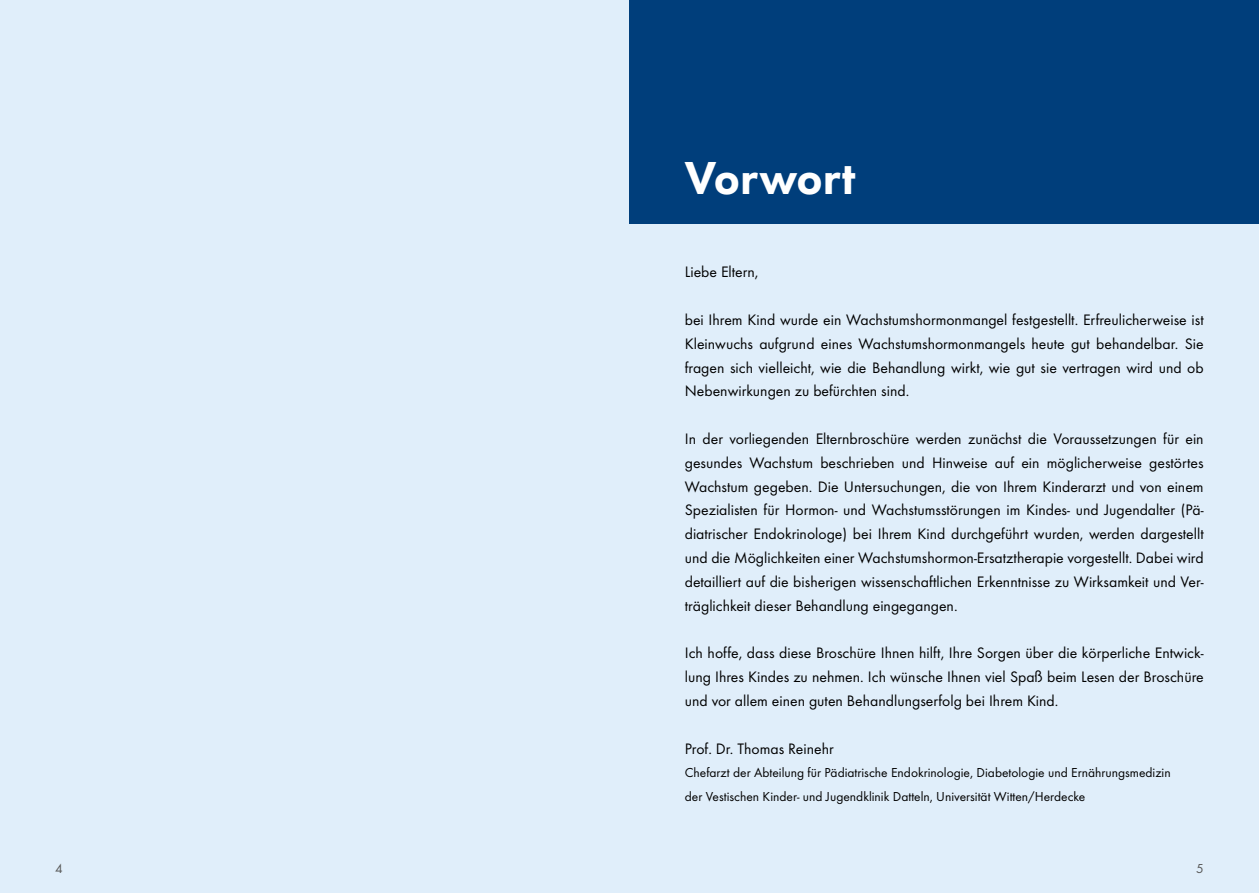
<style>
.page{position:relative;width:1259px;height:893px;background:#e0eefa}
.page>*{position:absolute;margin:0;border:0;box-sizing:border-box;transform-origin:0 0}
.t1{font:800 48px "Futura EF";letter-spacing:.005em;color:#fff}
.t2{font:15.75px/23.9px "Futura EF";color:#000;text-align:justify}
.t3{font:13.5px/23.9px "Futura EF";color:#000}
.t4{font:13.5px "Futura EF";color:#575756}
</style>
<div class="page">
<div style="left:629px;top:0;width:630px;height:223px;background:#003e7b"></div>
<h1 class="t1" style="left:685px;top:149px;width:172px">Vorwort</h1>
<p class="t2" style="left:685px;top:260px;width:75px">Liebe Eltern,</p>
<p class="t2" style="left:685px;top:308px;width:520px">bei Ihrem Kind wurde ein Wachstumshormonmangel festgestellt. Erfreulicherweise ist Kleinwuchs aufgrund eines Wachstumshormonmangels heute gut behandelbar. Sie fragen sich vielleicht, wie die Behandlung wirkt, wie gut sie vertragen wird und ob Nebenwirkungen zu befürchten sind.</p>
<p class="t2" style="left:685px;top:427px;width:520px">In der vorliegenden Elternbroschüre werden zunächst die Voraussetzungen für ein gesundes Wachstum beschrieben und Hinweise auf ein möglicherweise gestörtes Wachstum gegeben. Die Untersuchungen, die von Ihrem Kinderarzt und von einem Spezialisten für Hormon- und Wachstumsstörungen im Kindes- und Jugendalter (Pä&shy;diatrischer Endokrinologe) bei Ihrem Kind durchgeführt wurden, werden dargestellt und die Möglichkeiten einer Wachstumshormon-Ersatztherapie vorgestellt. Dabei wird detailliert auf die bisherigen wissenschaftlichen Erkenntnisse zu Wirksamkeit und Ver&shy;träglichkeit dieser Behandlung eingegangen.</p>
<p class="t2" style="left:685px;top:641px;width:520px">Ich hoffe, dass diese Broschüre Ihnen hilft, Ihre Sorgen über die körperliche Entwick&shy;lung Ihres Kindes zu nehmen. Ich wünsche Ihnen viel Spaß beim Lesen der Broschüre und vor allem einen guten Behandlungserfolg bei Ihrem Kind.</p>
<p class="t2" style="left:685px;top:736px;width:150px">Prof. Dr. Thomas Reinehr</p>
<p class="t3" style="left:685px;top:761px;width:487px">Chefarzt der Abteilung für Pädiatrische Endokrinologie, Diabetologie und Ernährungsmedizin der Vestischen Kinder- und Jugendklinik Datteln, Universität Witten/Herdecke</p>
<p class="t4" style="left:55px;top:860px;width:9px">4</p>
<p class="t4" style="left:1196px;top:860px;width:9px">5</p>
</div>
